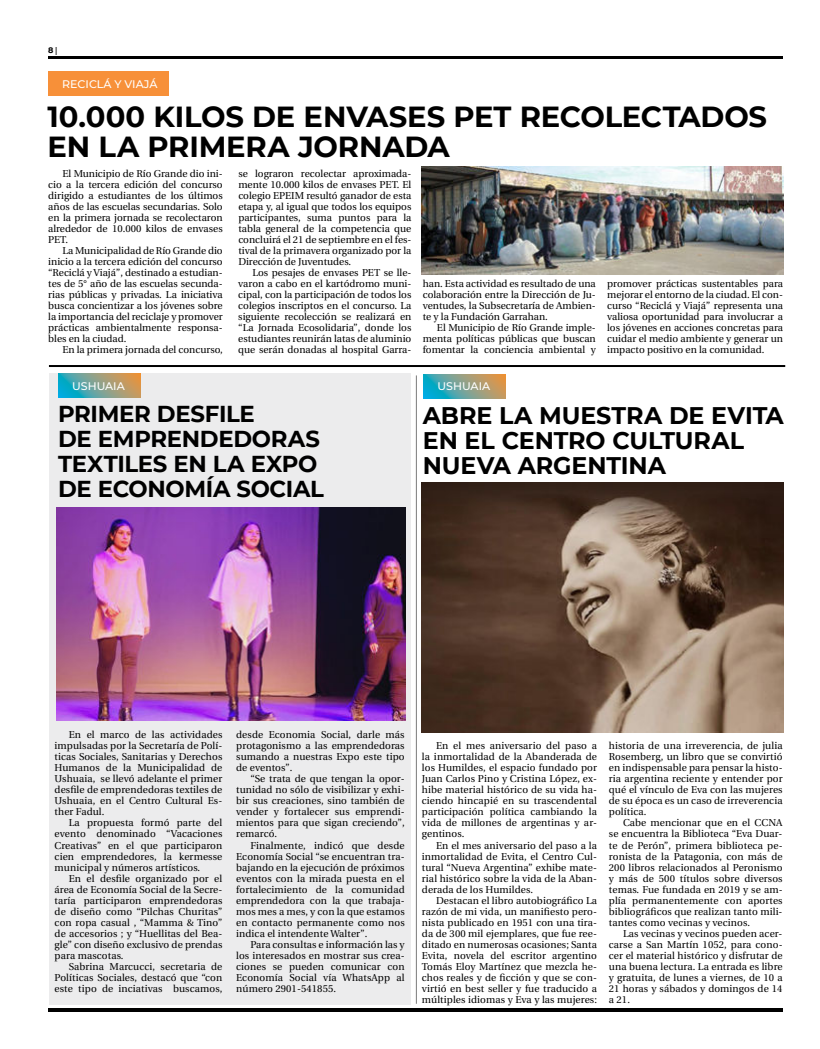
<style>
.page{position:relative;width:820px;height:1049px;background:#fff}
.page>*{position:absolute;margin:0;border:0;box-sizing:border-box;transform-origin:0 0}
.t1{font:700 29px/30px "Montserrat";letter-spacing:-.005em;color:#000}
.t2{font:700 24px/25px "Montserrat";letter-spacing:-.005em;color:#000}
.t3{font:700 23px/25px "Montserrat";letter-spacing:-.015em;color:#000}
.t4{font:500 11px "Montserrat";color:#fff}
.t5{font:10px/11px "Utopia";letter-spacing:.01em;color:#000;text-align:justify}
.t6{font:700 8px "Montserrat";color:#000}
.s1{font-family:"Utopia"}
</style>
<div class="page">
<hr style="left:48px;top:56px;width:734px;height:3px;background:#000">
<hr style="left:48px;top:1008px;width:734px;height:4px;background:#000">
<div style="left:48px;top:72px;width:121px;height:24px;background:#f79039"></div>
<svg style="left:423px;top:374px;width:82px;height:24px;background:#77a190"></svg>
<hr style="left:49px;top:365px;width:735px;height:2px;background:#000">
<div style="left:49px;top:373px;width:361px;height:632px;background:#ececed"></div>
<hr style="left:415px;top:375px;width:1px;height:629px;background:#000">
<svg style="left:58px;top:374px;width:82px;height:24px;background:#77a190"></svg>
<img style="left:57px;top:507px;width:348px;height:214px">
<img style="left:421px;top:483px;width:361px;height:250px">
<img style="left:421px;top:166px;width:362px;height:108px">
<p class="t6" style="left:48px;top:45px;width:11px">8 <span class="s1">|</span></p>
<p class="t4" style="left:62px;top:78px;width:97px">RECICLÁ Y VIAJÁ</p>
<h1 class="t1" style="left:47px;top:102px;width:720px">10.000 KILOS DE ENVASES PET RECOLECTADOS<br>EN LA PRIMERA JORNADA</h1>
<p class="t5" style="left:238px;top:169px;width:174px">se lograron recolectar aproximada&shy;mente 10.000 kilos de envases PET. El colegio EPEIM resultó ganador de esta etapa y, al igual que todos los equipos participantes, suma puntos para la tabla general de la competencia que concluirá el 21 de septiembre en el fes&shy;tival de la primavera organizado por la Dirección de Juventudes.</p>
<p class="t5" style="left:238px;top:268px;width:174px;text-indent:14px">Los pesajes de envases PET se lle&shy;varon a cabo en el kartódromo muni&shy;cipal, con la participación de todos los colegios inscriptos en el concurso. La siguiente recolección se realizará en “La Jornada Ecosolidaria”, donde los estudiantes reunirán latas de aluminio que serán donadas al hospital Garra-</p>
<p class="t5" style="left:422px;top:279px;width:174px">han. Esta actividad es resultado de una colaboración entre la Dirección de Ju&shy;ventudes, la Subsecretaría de Ambien&shy;te y la Fundación Garrahan.</p>
<p class="t5" style="left:48px;top:169px;width:176px;text-indent:14px">El Municipio de Río Grande dio ini&shy;cio a la tercera edición del concurso dirigido a estudiantes de los últimos años de las escuelas secundarias. Solo en la primera jornada se recolectaron alrededor de 10.000 kilos de envases PET.</p>
<p class="t5" style="left:48px;top:246px;width:176px;text-indent:14px">La Municipalidad de Río Grande dio inicio a la tercera edición del concurso “Reciclá y Viajá”, destinado a estudian&shy;tes de 5° año de las escuelas secunda&shy;rias públicas y privadas. La iniciativa busca concientizar a los jóvenes sobre la importancia del reciclaje y promover prácticas ambientalmente responsa&shy;bles en la ciudad.</p>
<p class="t5" style="left:62px;top:345px;width:162px">En la primera jornada del concurso,</p>
<p class="t5" style="left:607px;top:279px;width:177px">promover prácticas sustentables para mejorar el entorno de la ciudad. El con&shy;curso “Reciclá y Viajá” representa una valiosa oportunidad para involucrar a los jóvenes en acciones concretas para cuidar el medio ambiente y generar un impacto positivo en la comunidad.</p>
<p class="t5" style="left:422px;top:323px;width:174px;text-indent:14px">El Municipio de Río Grande imple&shy;menta políticas públicas que buscan fomentar la conciencia ambiental y</p>
<p class="t4" style="left:72px;top:380px;width:54px">USHUAIA</p>
<h3 class="t3" style="left:58px;top:401px;width:267px">PRIMER DESFILE<br>DE EMPRENDEDORAS<br>TEXTILES EN LA EXPO<br>DE ECONOMÍA SOCIAL</h3>
<p class="t4" style="left:437px;top:381px;width:54px">USHUAIA</p>
<h2 class="t2" style="left:422px;top:403px;width:362px">ABRE LA MUESTRA DE EVITA<br>EN EL CENTRO CULTURAL<br>NUEVA ARGENTINA</h2>
<p class="t5" style="left:55px;top:730px;width:169px;text-indent:14px">En el marco de las actividades impulsadas por la Secretaría de Polí&shy;ticas Sociales, Sanitarias y Derechos Humanos de la Municipalidad de Ushuaia, se llevó adelante el primer desfile de emprendedoras textiles de Ushuaia, en el Centro Cultural Es&shy;ther Fadul.</p>
<p class="t5" style="left:55px;top:818px;width:169px;text-indent:14px">La propuesta formó parte del evento denominado “Vacaciones Creativas” en el que participaron cien emprendedores, la kermesse municipal y números artísticos.</p>
<p class="t5" style="left:55px;top:873px;width:169px;text-indent:14px">En el desfile organizado por el área de Economía Social de la Secre&shy;taría participaron emprendedoras de diseño como “Pilchas Churitas” con ropa casual , “Mamma &amp; Tino” de accesorios ; y “Huellitas del Bea&shy;gle” con diseño exclusivo de prendas para mascotas.</p>
<p class="t5" style="left:55px;top:961px;width:169px;text-indent:14px">Sabrina Marcucci, secretaria de Políticas Sociales, destacó que “con este tipo de inciativas buscamos,</p>
<p class="t5" style="left:236px;top:730px;width:170px">desde Economia Social, darle más protagonismo a las emprendedoras sumando a nuestras Expo este tipo de eventos”.</p>
<p class="t5" style="left:236px;top:774px;width:170px;text-indent:14px">“Se trata de que tengan la opor&shy;tunidad no sólo de visibilizar y exhi&shy;bir sus creaciones, sino también de vender y fortalecer sus emprendi&shy;mientos para que sigan creciendo”, remarcó.</p>
<p class="t5" style="left:236px;top:840px;width:170px;text-indent:14px">Finalmente, indicó que desde Economía Social “se encuentran tra&shy;bajando en la ejecución de próximos eventos con la mirada puesta en el fortalecimiento de la comunidad emprendedora con la que trabaja&shy;mos mes a mes, y con la que estamos en contacto permanente como nos indica el intendente Walter”.</p>
<p class="t5" style="left:236px;top:939px;width:170px;text-indent:14px">Para consultas e información las y los interesados en mostrar sus crea&shy;ciones se pueden comunicar con Economía Social vía WhatsApp al número 2901-541855.</p>
<p class="t5" style="left:422px;top:741px;width:176px;text-indent:14px">En el mes aniversario del paso a la inmortalidad de la Abanderada de los Humildes, el espacio fundado por Juan Carlos Pino y Cristina López, ex&shy;hibe material histórico de su vida ha&shy;ciendo hincapié en su trascendental participación política cambiando la vida de millones de argentinas y ar&shy;gentinos.</p>
<p class="t5" style="left:422px;top:840px;width:176px;text-indent:14px">En el mes aniversario del paso a la inmortalidad de Evita, el Centro Cul&shy;tural “Nueva Argentina” exhibe mate&shy;rial histórico sobre la vida de la Aban&shy;derada de los Humildes.</p>
<p class="t5" style="left:422px;top:895px;width:176px;text-indent:14px">Destacan el libro autobiográfico La razón de mi vida, un manifiesto pero&shy;nista publicado en 1951 con una tira&shy;da de 300 mil ejemplares, que fue ree&shy;ditado en numerosas ocasiones; Santa Evita, novela del escritor argentino Tomás Eloy Martínez que mezcla he&shy;chos reales y de ficción y que se con&shy;virtió en best seller y fue traducido a múltiples idiomas y Eva y las mujeres:</p>
<p class="t5" style="left:608px;top:741px;width:175px">historia de una irreverencia, de julia Rosemberg, un libro que se convirtió en indispensable para pensar la histo&shy;ria argentina reciente y entender por qué el vínculo de Eva con las mujeres de su época es un caso de irreverencia política.</p>
<p class="t5" style="left:608px;top:818px;width:175px;text-indent:14px">Cabe mencionar que en el CCNA se encuentra la Biblioteca “Eva Duar&shy;te de Perón”, primera biblioteca pe&shy;ronista de la Patagonia, con más de 200 libros relacionados al Peronismo y más de 500 títulos sobre diversos temas. Fue fundada en 2019 y se am&shy;plía permanentemente con aportes bibliográficos que realizan tanto mili&shy;tantes como vecinas y vecinos.</p>
<p class="t5" style="left:608px;top:928px;width:175px;text-indent:14px">Las vecinas y vecinos pueden acer&shy;carse a San Martín 1052, para cono&shy;cer el material histórico y disfrutar de una buena lectura. La entrada es libre y gratuita, de lunes a viernes, de 10 a 21 horas y sábados y domingos de 14 a 21.</p>
</div>
